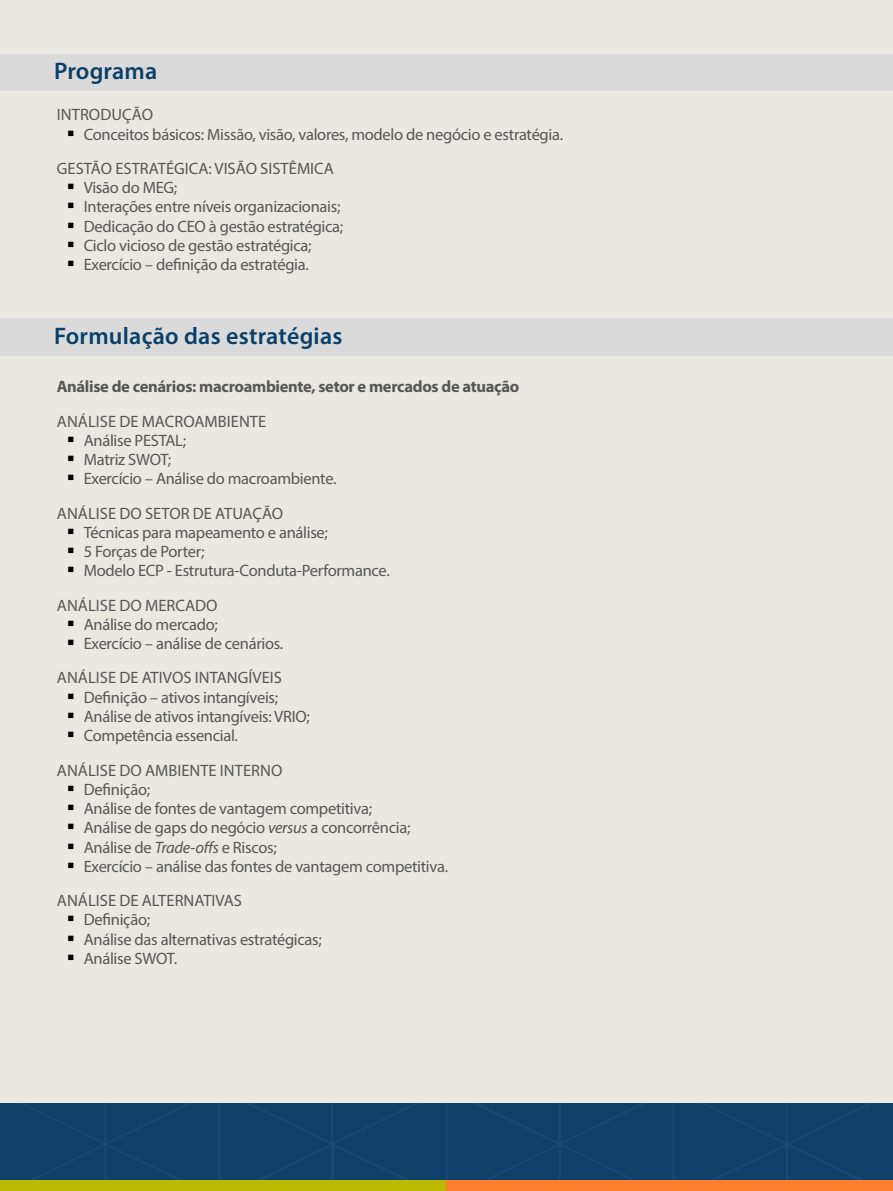
<style>
.page{position:relative;width:893px;height:1191px;background:#ebe8e1}
.page>*{position:absolute;margin:0;border:0;box-sizing:border-box;transform-origin:0 0}
.t1{font:600 24px "Myriad Pro";letter-spacing:.01em;color:#094069}
.t2{font:16.5px/19.2px "Myriad Pro";letter-spacing:-.02em;color:#575756}
.t3{font:700 16.5px "Myriad Pro";letter-spacing:-.02em;color:#575756}
.s1{font-style:italic}
</style>
<div class="page">
<div style="left:0;top:1103px;width:893px;height:77px;background:#10416b"></div>
<div style="left:0;top:1180px;width:447px;height:11px;background:#bdb800"></div>
<div style="left:446px;top:1180px;width:447px;height:11px;background:#ff7f30"></div>
<div style="left:0;top:54px;width:893px;height:36px;background:#dadada"></div>
<div style="left:0;top:319px;width:893px;height:37px;background:#dadada"></div>
<h1 class="t1" style="left:54px;top:56px;width:105px">Programa</h1>
<p class="t2" style="left:84px;top:105px;width:481px;text-indent:-27px">INTRODUÇÃO<br>Conceitos básicos: Missão, visão, valores, modelo de negócio e estratégia.</p>
<p class="t2" style="left:84px;top:158px;width:261px;text-indent:-27px">GESTÃO ESTRATÉGICA: VISÃO SISTÊMICA Visão do MEG;<br>Interações entre níveis organizacionais; Dedicação do CEO à gestão estratégica; Ciclo vicioso de gestão estratégica; Exercício – definição da estratégia.</p>
<h1 class="t1" style="left:54px;top:321px;width:290px">Formulação das estratégias</h1>
<p class="t3" style="left:57px;top:376px;width:464px">Análise de cenários: macroambiente, setor e mercados de atuação</p>
<p class="t2" style="left:84px;top:411px;width:254px;text-indent:-27px">ANÁLISE DE MACROAMBIENTE<br>Análise PESTAL;<br>Matriz SWOT;<br>Exercício – Análise do macroambiente.</p>
<p class="t2" style="left:84px;top:503px;width:307px;text-indent:-27px">ANÁLISE DO SETOR DE ATUAÇÃO<br>Técnicas para mapeamento e análise;<br>5 Forças de Porter;<br>Modelo ECP - Estrutura-Conduta-Performance.</p>
<p class="t2" style="left:84px;top:595px;width:201px;text-indent:-27px">ANÁLISE DO MERCADO<br>Análise do mercado;<br>Exercício – análise de cenários.</p>
<p class="t2" style="left:84px;top:668px;width:228px;text-indent:-27px">ANÁLISE DE ATIVOS INTANGÍVEIS<br>Definição – ativos intangíveis;<br>Análise de ativos intangíveis: VRIO;<br>Competência essencial.</p>
<p class="t2" style="left:84px;top:760px;width:366px;text-indent:-27px">ANÁLISE DO AMBIENTE INTERNO<br>Definição;<br>Análise de fontes de vantagem competitiva;<br>Análise de gaps do negócio <span class="s1">versus</span> a concorrência; Análise de <span class="s1">Trade-offs</span> e Riscos;<br>Exercício – análise das fontes de vantagem competitiva.</p>
<p class="t2" style="left:84px;top:890px;width:240px;text-indent:-27px">ANÁLISE DE ALTERNATIVAS<br>Definição;<br>Análise das alternativas estratégicas;<br>Análise SWOT.</p>
</div>
